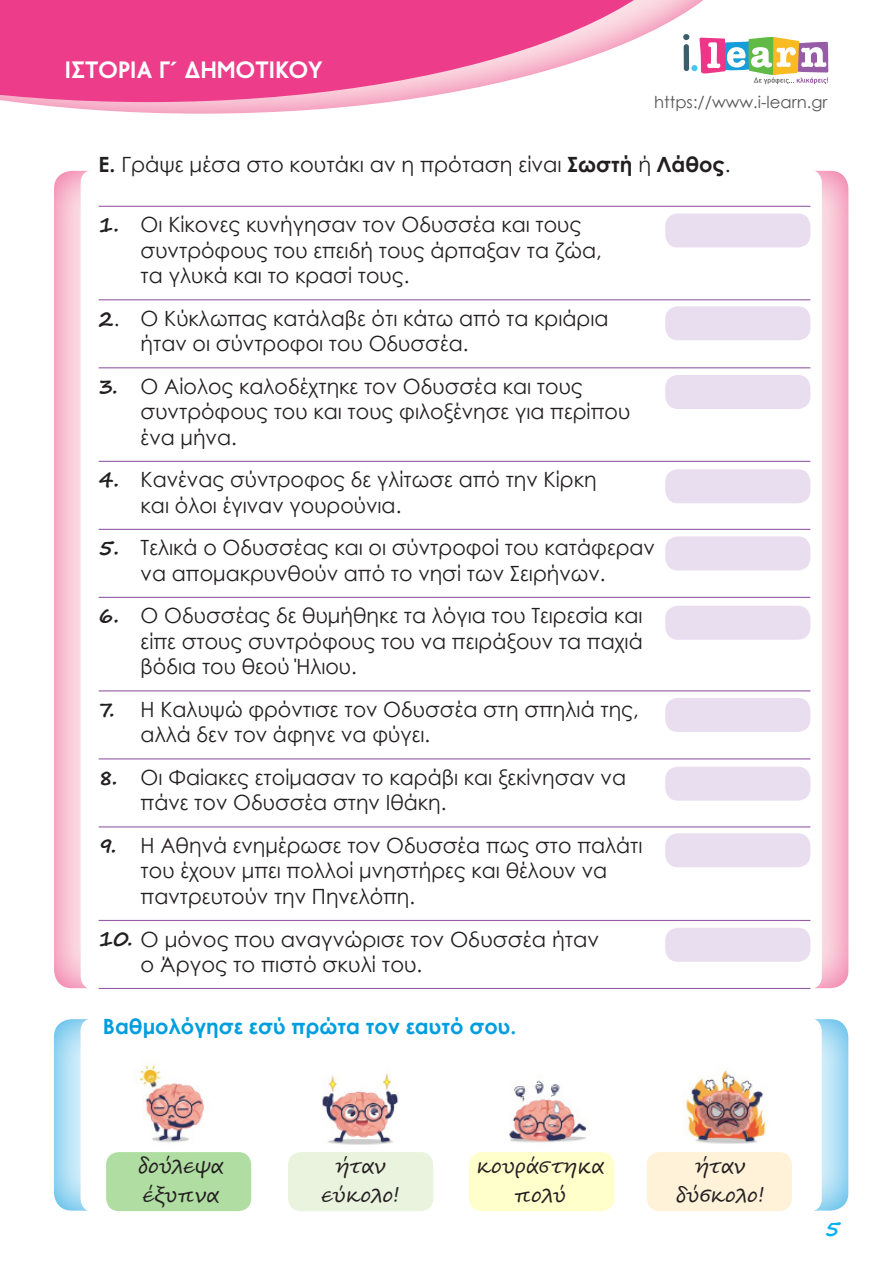
<style>
.page{position:relative;width:893px;height:1263px;background:#fff}
.page>*{position:absolute;margin:0;border:0;box-sizing:border-box;transform-origin:0 0}
.t1{font:700 24px "PF Transport";letter-spacing:-.01em;color:#fff}
.t2{font:21px/25.5px "Century Gothic";color:#231f20}
.t3{font:21px/28.5px "Segoe Script";color:#231f20;text-align:center}
.t4{font:700 21px "Century Gothic";color:#009ede}
.t5{font:700 21px "Segoe Script";color:#00b0f0}
.t6{font:16.5px "Century Gothic";color:#57585a}
.s1{font-weight:700}
.s2{font-family:"Segoe Script";font-weight:700}
</style>
<div class="page">
<div style="left:54px;top:169px;width:795px;height:821px;background:#ed3d8a;opacity:.75"></div>
<div style="left:81px;top:170px;width:741px;height:819px;background:#fff;border-radius:13px"></div>
<div style="left:54px;top:1016px;width:795px;height:195px;background:#009ede;opacity:.75"></div>
<div style="left:81px;top:1018px;width:741px;height:194px;background:#fff;border-radius:13px"></div>
<svg style="left:759px;top:36px;width:69px;height:48px"></svg>
<div style="left:0;top:0;width:759px;height:116px;background:#ed3d8a;opacity:.75"></div>
<svg style="left:0;top:0;width:706px;height:102px"></svg>
<div style="left:665px;top:928px;width:145px;height:34px;background:#e8def0;border-radius:13px"></div>
<div style="left:665px;top:213px;width:145px;height:34px;background:#e8def0;border-radius:13px"></div>
<div style="left:106px;top:1152px;width:145px;height:59px;background:#b0dda2;border-radius:13px"></div>
<div style="left:288px;top:1152px;width:145px;height:59px;background:#eaf3de;border-radius:13px"></div>
<div style="left:469px;top:1152px;width:145px;height:59px;background:#ffc;border-radius:13px"></div>
<div style="left:647px;top:1152px;width:145px;height:59px;background:#fff2d9;border-radius:13px"></div>
<div style="left:665px;top:306px;width:145px;height:34px;background:#e8def0;border-radius:13px"></div>
<div style="left:665px;top:375px;width:145px;height:34px;background:#e8def0;border-radius:13px"></div>
<div style="left:665px;top:469px;width:145px;height:34px;background:#e8def0;border-radius:13px"></div>
<div style="left:665px;top:698px;width:145px;height:34px;background:#e8def0;border-radius:13px"></div>
<div style="left:665px;top:606px;width:145px;height:34px;background:#e8def0;border-radius:13px"></div>
<div style="left:665px;top:536px;width:145px;height:34px;background:#e8def0;border-radius:13px"></div>
<div style="left:665px;top:767px;width:145px;height:34px;background:#e8def0;border-radius:13px"></div>
<div style="left:665px;top:833px;width:145px;height:34px;background:#e8def0;border-radius:13px"></div>
<img style="left:137px;top:1065px;width:68px;height:78px">
<img style="left:322px;top:1073px;width:77px;height:72px">
<img style="left:509px;top:1080px;width:78px;height:63px">
<img style="left:686px;top:1070px;width:80px;height:74px">
<hr style="left:99px;top:206px;width:711px;height:1px;background:#965ca6">
<hr style="left:99px;top:299px;width:711px;height:1px;background:#965ca6">
<hr style="left:99px;top:367px;width:711px;height:1px;background:#965ca6">
<hr style="left:99px;top:461px;width:711px;height:1px;background:#965ca6">
<hr style="left:99px;top:529px;width:711px;height:1px;background:#965ca6">
<hr style="left:99px;top:597px;width:711px;height:1px;background:#965ca6">
<hr style="left:99px;top:690px;width:711px;height:1px;background:#965ca6">
<hr style="left:99px;top:758px;width:711px;height:1px;background:#965ca6">
<hr style="left:99px;top:826px;width:711px;height:1px;background:#965ca6">
<hr style="left:99px;top:920px;width:711px;height:1px;background:#965ca6">
<hr style="left:99px;top:988px;width:711px;height:1px;background:#965ca6">
<p class="t1" style="left:65px;top:56px;width:259px">ΙΣΤΟΡΙΑ Γ΄ ΔΗΜΟΤΙΚΟΥ</p>
<p class="t6" style="left:654px;top:91px;width:175px">https://www.i-learn.gr</p>
<p class="t2" style="left:99px;top:151px;width:633px"><span class="s1">Ε.</span> Γράψε μέσα στο κουτάκι αν η πρόταση είναι <span class="s1">Σωστή</span> ή <span class="s1">Λάθος</span>.</p>
<p class="t2" style="left:141px;top:212px;width:463px;text-indent:-42px"><span class="s2">1.</span> Οι Κίκονες κυνήγησαν τον Οδυσσέα και τους συντρόφους του επειδή τους άρπαξαν τα ζώα, τα γλυκά και το κρασί τους.</p>
<p class="t2" style="left:141px;top:305px;width:469px;text-indent:-42px"><span class="s2">2</span>. Ο Κύκλωπας κατάλαβε ότι κάτω από τα κριάρια ήταν οι σύντροφοι του Οδυσσέα.</p>
<p class="t2" style="left:141px;top:373px;width:491px;text-indent:-42px"><span class="s2">3.</span> Ο Αίολος καλοδέχτηκε τον Οδυσσέα και τους συντρόφους του και τους φιλοξένησε για περίπου ένα μήνα.</p>
<p class="t2" style="left:141px;top:467px;width:457px;text-indent:-42px"><span class="s2">4.</span> Κανένας σύντροφος δε γλίτωσε από την Κίρκη και όλοι έγιναν γουρούνια.</p>
<p class="t2" style="left:99px;top:535px;width:558px;text-align:center"><span class="s2">5.</span> Τελικά ο Οδυσσέας και οι σύντροφοί του κατάφεραν να απομακρυνθούν από το νησί των Σειρήνων.</p>
<p class="t2" style="left:141px;top:603px;width:504px;text-align:justify;text-indent:-42px"><span class="s2">6.</span> Ο Οδυσσέας δε θυμήθηκε τα λόγια του Τειρεσία και είπε στους συντρόφους του να πειράξουν τα παχιά βόδια του θεού Ήλιου.</p>
<p class="t2" style="left:141px;top:696px;width:500px;text-indent:-42px"><span class="s2">7.</span> Η Καλυψώ φρόντισε τον Οδυσσέα στη σπηλιά της, αλλά δεν τον άφηνε να φύγει.</p>
<p class="t2" style="left:141px;top:764px;width:487px;text-indent:-42px"><span class="s2">8.</span> Οι Φαίακες ετοίμασαν το καράβι και ξεκίνησαν να πάνε τον Οδυσσέα στην Ιθάκη.</p>
<p class="t2" style="left:141px;top:832px;width:503px;text-indent:-42px"><span class="s2">9.</span> Η Αθηνά ενημέρωσε τον Οδυσσέα πως στο παλάτι του έχουν μπει πολλοί μνηστήρες και θέλουν να παντρευτούν την Πηνελόπη.</p>
<p class="t2" style="left:141px;top:926px;width:460px;text-indent:-42px"><span class="s2">10.</span> Ο μόνος που αναγνώρισε τον Οδυσσέα ήταν ο Άργος το πιστό σκυλί του.</p>
<p class="t4" style="left:103px;top:1010px;width:415px">Βαθμολόγησε εσύ πρώτα τον εαυτό σου.</p>
<p class="t3" style="left:138px;top:1152px;width:87px;text-align:left">δούλεψα έξυπνα</p>
<p class="t3" style="left:321px;top:1152px;width:80px">ήταν εύκολο!</p>
<p class="t3" style="left:477px;top:1152px;width:129px">κουράστηκα πολύ</p>
<p class="t3" style="left:676px;top:1152px;width:90px">ήταν δύσκολο!</p>
<p class="t5" style="left:825px;top:1212px;width:17px">5</p>
</div>
